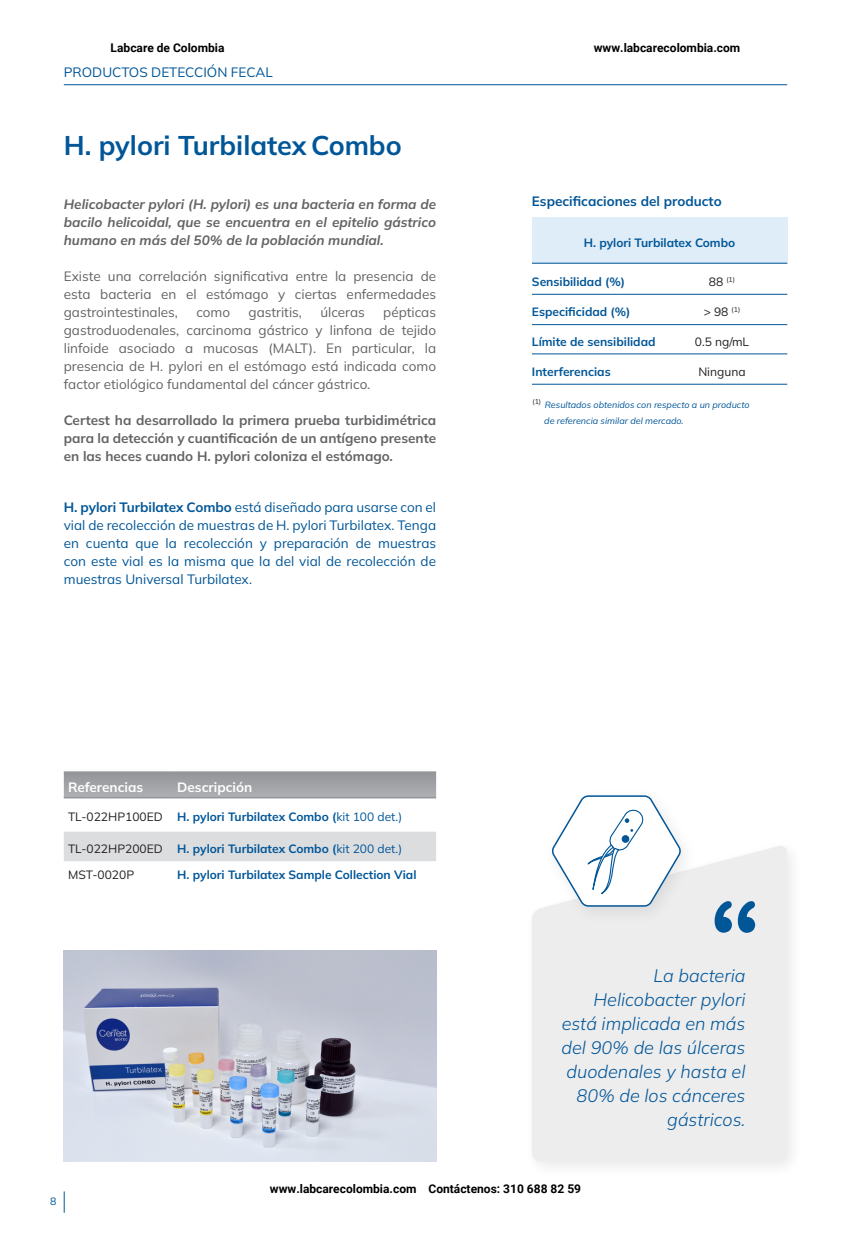
<style>
.page{position:relative;width:851px;height:1234px;background:#fff}
.page>*{position:absolute;margin:0;border:0;box-sizing:border-box;transform-origin:0 0}
.t1{font:108px "Arial Rounded MT Bold";color:#015698}
.t2{font:700 27px "Mulish";color:#015698}
.t3{font:italic 300 18px/24px "Mulish";color:#015698;text-align:right}
.t4{font:13.5px/18px "Mulish";color:#636366;text-align:justify}
.t5{font:13.5px/18px "Mulish";color:#015698;text-align:justify}
.t6{font:700 13.5px/18px "Mulish";color:#636366;text-align:justify}
.t7{font:italic 700 13.5px/18px "Mulish";color:#636366;text-align:justify}
.t8{font:700 13.5px "Mulish";color:#015698}
.t9{font:700 13.5px "Mulish";color:#fff}
.t10{font:700 12px "Mulish";color:#015698}
.t11{font:700 12px "Roboto";color:#000}
.t12{font:12px "Mulish";color:#231f20}
.t13{font:10.5px "Mulish";color:#015698}
.t14{font:italic 9px/16.5px "Mulish";color:#015698}
.t15{font:7.05px "Mulish";color:#231f20}
.s1{font-weight:700}
.s2{font-size:12px}
.s3{font-weight:400;color:#231f20}
.s4{font-weight:400}
</style>
<div class="page">
<div style="left:532px;top:217px;width:255px;height:46px;background:#dfedf8"></div>
<div style="left:532px;top:846px;width:255px;height:315px;background:#ededee"></div>
<svg style="left:64px;top:772px;width:372px;height:24px;background:#a0a1a5"></svg>
<div style="left:64px;top:831px;width:372px;height:30px;background:#dcdddf"></div>
<hr style="left:64px;top:771px;width:107px;height:1px;background:#939598">
<hr style="left:171px;top:771px;width:265px;height:1px;background:#939598">
<hr style="left:64px;top:796px;width:107px;height:2px;background:#939598">
<hr style="left:171px;top:796px;width:265px;height:2px;background:#939598">
<hr style="left:532px;top:263px;width:255px;height:1px;background:#015698">
<hr style="left:532px;top:294px;width:255px;height:1px;background:#015698">
<hr style="left:532px;top:324px;width:255px;height:1px;background:#015698">
<hr style="left:532px;top:353px;width:255px;height:1px;background:#015698">
<hr style="left:532px;top:384px;width:255px;height:1px;background:#015698">
<div style="left:542px;top:785px;width:156px;height:139px;background:#231f20;opacity:.1"></div>
<svg style="left:550px;top:794px;width:132px;height:128px"></svg>
<hr style="left:64px;top:84px;width:723px;height:1px;background:#015698">
<svg style="left:64px;top:1191px;width:1px;height:21px"></svg>
<img style="left:64px;top:950px;width:372px;height:211px">
<p class="t11" style="left:111px;top:40px;width:115px">Labcare de Colombia</p>
<p class="t11" style="left:593px;top:40px;width:148px">www.labcarecolombia.com</p>
<p class="t5" style="left:64px;top:62px;width:210px">PRODUCTOS DETECCIÓN FECAL</p>
<h2 class="t2" style="left:64px;top:127px;width:339px">H. pylori Turbilatex Combo</h2>
<p class="t7" style="left:64px;top:195px;width:374px">Helicobacter pylori (H. pylori) es una bacteria en forma de bacilo helicoidal, que se encuentra en el epitelio gástrico humano en más del 50% de la población mundial.</p>
<p class="t4" style="left:64px;top:267px;width:374px">Existe una correlación significativa entre la presencia de esta bacteria en el estómago y ciertas enfermedades gastrointestinales,</p>
<p class="t4" style="left:196px;top:303px;width:35px">como</p>
<p class="t4" style="left:248px;top:303px;width:55px">gastritis,</p>
<p class="t4" style="left:320px;top:303px;width:46px">úlceras</p>
<p class="t4" style="left:64px;top:303px;width:374px;text-indent:319px">pépticas gastroduodenales, carcinoma gástrico y linfona de tejido linfoide asociado a mucosas (MALT). En particular, la presencia de H. pylori en el estómago está indicada como factor etiológico fundamental del cáncer gástrico.</p>
<p class="t6" style="left:64px;top:411px;width:374px">Certest ha desarrollado la primera prueba turbidimétrica para la detección y cuantificación de un antígeno presente en las heces cuando H. pylori coloniza el estómago.</p>
<p class="t5" style="left:64px;top:497px;width:374px"><span class="s1">H. pylori Turbilatex Combo</span> está diseñado para usarse con el vial de recolección de muestras de H. pylori Turbilatex. Tenga en cuenta que la recolección y preparación de muestras con este vial es la misma que la del vial de recolección de muestras Universal Turbilatex.</p>
<p class="t8" style="left:532px;top:192px;width:191px">Especificaciones del producto</p>
<p class="t10" style="left:583px;top:234px;width:153px">H. pylori Turbilatex Combo</p>
<p class="t10" style="left:532px;top:273px;width:95px">Sensibilidad (%)</p>
<p class="t10" style="left:532px;top:303px;width:100px">Especificidad (%)</p>
<p class="t10" style="left:532px;top:333px;width:125px">Límite de sensibilidad</p>
<p class="t10" style="left:532px;top:363px;width:80px">Interferencias</p>
<p class="t15" style="left:708px;top:274px;width:28px"><span class="s2">88</span> (1)</p>
<p class="t12" style="left:703px;top:303px;width:38px">&gt; 98 <sup>(1)</sup></p>
<p class="t12" style="left:694px;top:333px;width:56px">0.5 ng/mL</p>
<p class="t12" style="left:698px;top:363px;width:49px">Ninguna</p>
<p class="t14" style="left:544px;top:396px;width:207px;text-indent:-12px"><sup>(1)</sup> Resultados obtenidos con respecto a un producto de referencia similar del mercado.</p>
<p class="t9" style="left:68px;top:777px;width:77px">Referencias</p>
<p class="t9" style="left:177px;top:777px;width:76px">Descripción</p>
<p class="t10" style="left:68px;top:808px;width:335px"><span class="s3">TL-022HP100ED</span> H. pylori Turbilatex Combo (<span class="s4">kit 100 det.)</span></p>
<p class="t10" style="left:68px;top:839px;width:335px"><span class="s3">TL-022HP200ED</span> H. pylori Turbilatex Combo (<span class="s4">kit 200 det.)</span></p>
<p class="t12" style="left:68px;top:866px;width:68px">MST-0020P</p>
<p class="t10" style="left:177px;top:866px;width:241px">H. pylori Turbilatex Sample Collection Vial</p>
<h1 class="t1" style="left:709px;top:877px;width:51px">“</h1>
<h3 class="t3" style="left:561px;top:962px;width:185px">La bacteria<br>Helicobacter pylori está implicada en más del 90% de las úlceras duodenales y hasta el<br>80% de los cánceres gástricos.</h3>
<p class="t13" style="left:50px;top:1193px;width:8px">8</p>
<p class="t11" style="left:270px;top:1180px;width:313px">www.labcarecolombia.com Contáctenos: 310 688 82 59</p>
</div>
